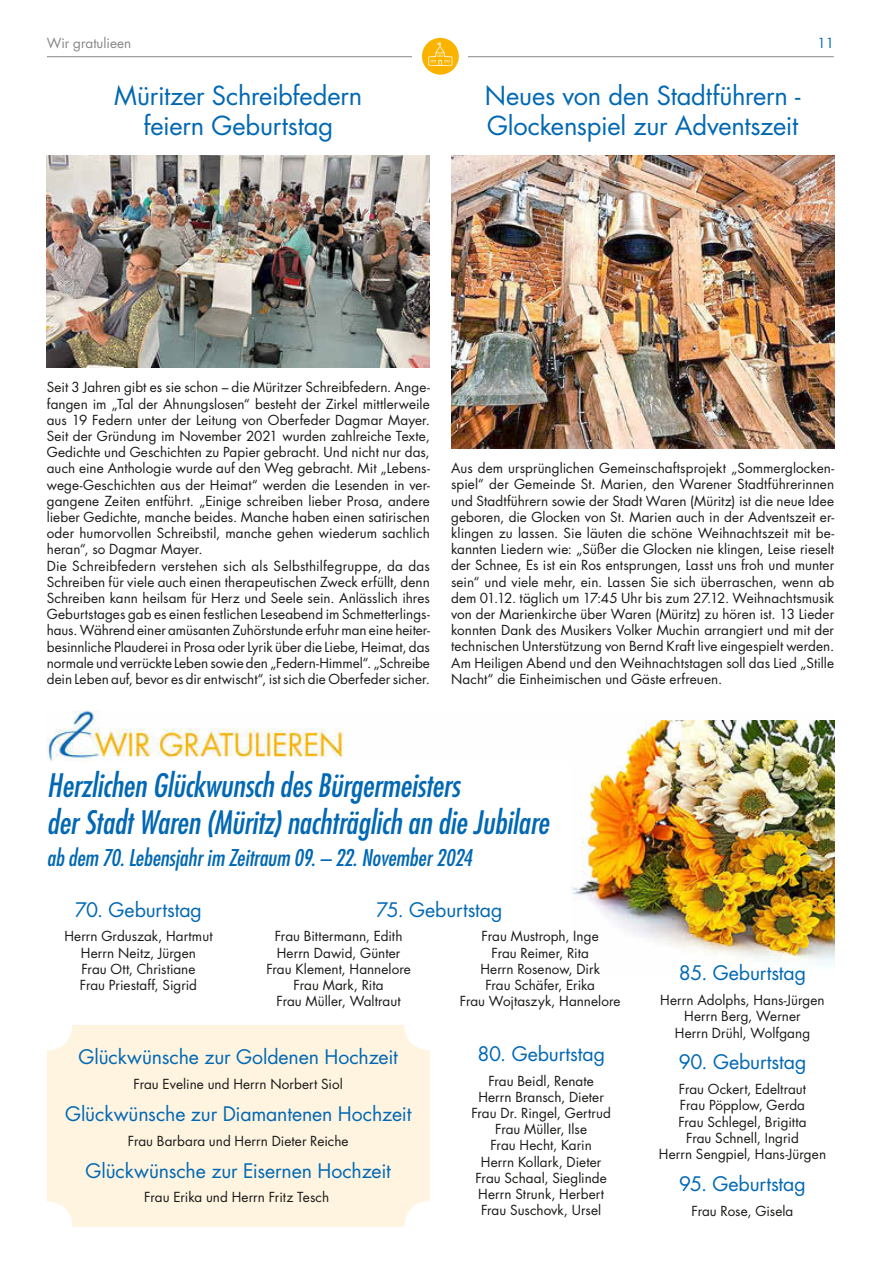
<style>
.page{position:relative;width:881px;height:1263px;background:#fff}
.page>*{position:absolute;margin:0;border:0;box-sizing:border-box;transform-origin:0 0}
.t1{font:italic condensed 31.5px/37.8px "Futura LT";color:#0068b4}
.t2{font:25.5px/30.6px "Futura LT";letter-spacing:-.01em;color:#0068b4}
.t3{font:italic condensed 22.5px "Futura LT";color:#0068b4}
.t4{font:19.5px "Futura LT";letter-spacing:-.005em;color:#0068b4}
.t5{font:13.5px/16.2px "Futura LT";letter-spacing:.005em;color:#1a1a18;text-align:center}
.t6{font:13.5px "Futura LT";color:#868786}
.t7{font:13.5px "Futura LT";color:#0068b4}
</style>
<div class="page">
<hr style="left:47px;top:56px;width:786px;height:1px;background:#868786">
<div style="left:412px;top:47px;width:55px;height:19px;background:#fff"></div>
<div style="left:422px;top:38px;width:36px;height:37px;background:#fab400;border-radius:50%"></div>
<svg style="left:428px;top:42px;width:24px;height:24px"></svg>
<img style="left:451px;top:155px;width:382px;height:293px">
<img style="left:47px;top:155px;width:382px;height:213px">
<img style="left:47px;top:710px;width:786px;height:51px">
<img style="left:570px;top:721px;width:263px;height:245px">
<div style="left:47px;top:1025px;width:382px;height:202px;background:#fff4e0;border-radius:26px"></div>
<p class="t6" style="left:47px;top:35px;width:86px">Wir gratulieen</p>
<p class="t7" style="left:817px;top:35px;width:18px">11</p>
<h2 class="t2" style="left:484px;top:80px;width:317px">Neues von den Stadtführern -<br>Glockenspiel zur Adventszeit</h2>
<h2 class="t2" style="left:114px;top:80px;width:249px;text-align:center">Müritzer Schreibfedern feiern Geburtstag</h2>
<p class="t5" style="left:47px;top:379px;width:384px;text-align:left">Seit 3 Jahren gibt es sie schon – die Müritzer Schreibfedern. Ange&shy;fangen im „Tal der Ahnungslosen“ besteht der Zirkel mittlerweile aus 19 Federn unter der Leitung von Oberfeder Dagmar Mayer.<br>Seit der Gründung im November 2021 wurden zahlreiche Texte, Gedichte und Geschichten zu Papier gebracht. Und nicht nur das, auch eine Anthologie wurde auf den Weg gebracht. Mit „Lebens&shy;wege-Geschichten aus der Heimat“ werden die Lesenden in ver&shy;gangene Zeiten entführt. „Einige schreiben lieber Prosa, andere lieber Gedichte, manche beides. Manche haben einen satirischen oder humorvollen Schreibstil, manche gehen wiederum sachlich heran“, so Dagmar Mayer.<br>Die Schreibfedern verstehen sich als Selbsthilfegruppe, da das Schreiben für viele auch einen therapeutischen Zweck erfüllt, denn Schreiben kann heilsam für Herz und Seele sein. Anlässlich ihres Geburtstages gab es einen festlichen Leseabend im Schmetterlings&shy;haus. Während einer amüsanten Zuhörstunde erfuhr man eine heiter&shy;besinnliche Plauderei in Prosa oder Lyrik über die Liebe, Heimat, das normale und verrückte Leben sowie den „Federn-Himmel“. „Schreibe dein Leben auf, bevor es dir entwischt“, ist sich die Oberfeder sicher.</p>
<p class="t5" style="left:451px;top:460px;width:384px;text-align:justify">Aus dem ursprünglichen Gemeinschaftsprojekt „Sommerglocken&shy;spiel“ der Gemeinde St. Marien, den Warener Stadtführerinnen und Stadtführern sowie der Stadt Waren (Müritz) ist die neue Idee geboren, die Glocken von St. Marien auch in der Adventszeit er&shy;klingen zu lassen. Sie läuten die schöne Weihnachtszeit mit be&shy;kannten Liedern wie: „Süßer die Glocken nie klingen, Leise rieselt der Schnee, Es ist ein Ros entsprungen, Lasst uns froh und munter sein“ und viele mehr, ein. Lassen Sie sich überraschen, wenn ab dem 01.12. täglich um 17:45 Uhr bis zum 27.12. Weihnachtsmusik von der Marienkirche über Waren (Müritz) zu hören ist. 13 Lieder konnten Dank des Musikers Volker Muchin arrangiert und mit der technischen Unterstützung von Bernd Kraft live eingespielt werden.<br>Am Heiligen Abend und den Weihnachtstagen soll das Lied „Stille Nacht“ die Einheimischen und Gäste erfreuen.</p>
<h1 class="t1" style="left:47px;top:766px;width:503px">Herzlichen Glückwunsch des Bürgermeisters<br>der Stadt Waren (Müritz) nachträglich an die Jubilare</h1>
<h3 class="t3" style="left:47px;top:844px;width:426px">ab dem 70. Lebensjahr im Zeitraum 09. – 22. November 2024</h3>
<h3 class="t4" style="left:75px;top:897px;width:128px">70. Geburtstag</h3>
<p class="t5" style="left:64px;top:928px;width:150px">Herrn Grduszak, Hartmut<br>Herrn Neitz, Jürgen<br>Frau Ott, Christiane<br>Frau Priestaff, Sigrid</p>
<h3 class="t4" style="left:376px;top:897px;width:127px">75. Geburtstag</h3>
<p class="t5" style="left:266px;top:928px;width:146px">Frau Bittermann, Edith<br>Herrn Dawid, Günter<br>Frau Klement, Hannelore<br>Frau Mark, Rita<br>Frau Müller, Waltraut</p>
<p class="t5" style="left:459px;top:928px;width:162px">Frau Mustroph, Inge<br>Frau Reimer, Rita<br>Herrn Rosenow, Dirk<br>Frau Schäfer, Erika<br>Frau Wojtaszyk, Hannelore</p>
<h3 class="t4" style="left:79px;top:1045px;width:321px">Glückwünsche zur Goldenen Hochzeit</h3>
<p class="t5" style="left:133px;top:1076px;width:211px">Frau Eveline und Herrn Norbert Siol</p>
<h3 class="t4" style="left:65px;top:1101px;width:347px">Glückwünsche zur Diamantenen Hochzeit</h3>
<p class="t5" style="left:128px;top:1133px;width:222px">Frau Barbara und Herrn Dieter Reiche</p>
<h3 class="t4" style="left:85px;top:1158px;width:307px">Glückwünsche zur Eisernen Hochzeit</h3>
<p class="t5" style="left:144px;top:1189px;width:186px">Frau Erika und Herrn Fritz Tesch</p>
<h3 class="t4" style="left:477px;top:1041px;width:129px">80. Geburtstag</h3>
<p class="t5" style="left:471px;top:1073px;width:141px">Frau Beidl, Renate<br>Herrn Bransch, Dieter<br>Frau Dr. Ringel, Gertrud<br>Frau Müller, Ilse<br>Frau Hecht, Karin<br>Herrn Kollark, Dieter<br>Frau Schaal, Sieglinde<br>Herrn Strunk, Herbert<br>Frau Suschovk, Ursel</p>
<h3 class="t4" style="left:678px;top:961px;width:129px">85. Geburtstag</h3>
<p class="t5" style="left:660px;top:992px;width:166px">Herrn Adolphs, Hans-Jürgen<br>Herrn Berg, Werner<br>Herrn Drühl, Wolfgang</p>
<h3 class="t4" style="left:678px;top:1050px;width:129px">90. Geburtstag</h3>
<p class="t5" style="left:658px;top:1081px;width:169px">Frau Ockert, Edeltraut<br>Frau Pöpplow, Gerda<br>Frau Schlegel, Brigitta<br>Frau Schnell, Ingrid<br>Herrn Sengpiel, Hans-Jürgen</p>
<h3 class="t4" style="left:679px;top:1171px;width:128px">95. Geburtstag</h3>
<p class="t5" style="left:691px;top:1203px;width:103px">Frau Rose, Gisela</p>
</div>
